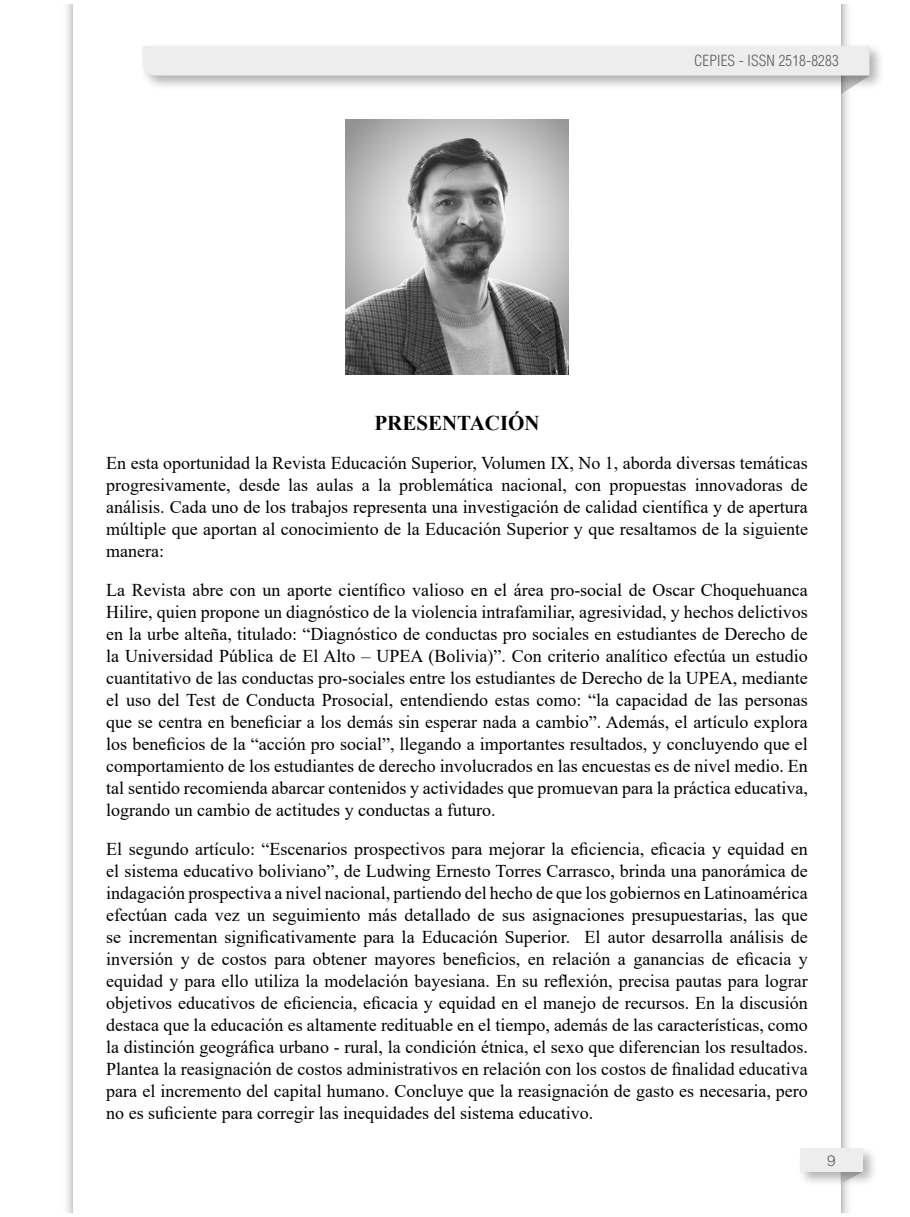
<style>
.page{position:relative;width:910px;height:1217px;background:#fff}
.page>*{position:absolute;margin:0;border:0;box-sizing:border-box;transform-origin:0 0}
.text_gral_12{font:700 21px "Times New Roman";color:#000}
.text_gral_12-2{font:18px/22px "Times New Roman";color:#000;text-align:justify}
.t1{font:300 15.3px "Helvetica LT Std";color:#5d5d5d}
.t2{font:300 condensed 15px "Helvetica LT Std";letter-spacing:.01em;color:#5d5d5d}
</style>
<div class="page">
<svg style="left:67px;top:4px;width:6px;height:1208px"></svg>
<svg style="left:841px;top:4px;width:8px;height:1208px"></svg>
<div style="left:139px;top:42px;width:746px;height:48px;background:#000;opacity:.3"></div>
<svg style="left:142px;top:46px;width:728px;height:48px"></svg>
<div style="left:797px;top:1144px;width:81px;height:42px;background:#000;opacity:.3"></div>
<div style="left:800px;top:1148px;width:63px;height:23px;background:#ededed"></div>
<img style="left:345px;top:119px;width:224px;height:255px">
<p class="t2" style="left:694px;top:51px;width:146px">CEPIES - ISSN 2518-8283</p>
<p class="text_gral_12" style="left:374px;top:407px;width:167px">PRESENTACIÓN</p>
<p class="text_gral_12-2" style="left:106px;top:451px;width:703px">En esta oportunidad la Revista Educación Superior, Volumen IX, No 1, aborda diversas temáticas progresivamente, desde las aulas a la problemática nacional, con propuestas innovadoras de análisis. Cada uno de los trabajos representa una investigación de calidad científica y de apertura múltiple que aportan al conocimiento de la Educación Superior y que resaltamos de la siguiente manera:</p>
<p class="text_gral_12-2" style="left:106px;top:578px;width:703px">La Revista abre con un aporte científico valioso en el área pro-social de Oscar Choquehuanca Hilire, quien propone un diagnóstico de la violencia intrafamiliar, agresividad, y hechos delictivos en la urbe alteña, titulado: “Diagnóstico de conductas pro sociales en estudiantes de Derecho de la Universidad Pública de El Alto – UPEA (Bolivia)”. Con criterio analítico efectúa un estudio cuantitativo de las conductas pro-sociales entre los estudiantes de Derecho de la UPEA, mediante el uso del Test de Conducta Prosocial, entendiendo estas como: “la capacidad de las personas que se centra en beneficiar a los demás sin esperar nada a cambio”. Además, el artículo explora los beneficios de la “acción pro social”, llegando a importantes resultados, y concluyendo que el comportamiento de los estudiantes de derecho involucrados en las encuestas es de nivel medio. En tal sentido recomienda abarcar contenidos y actividades que promuevan para la práctica educativa, logrando un cambio de actitudes y conductas a futuro.</p>
<p class="text_gral_12-2" style="left:106px;top:837px;width:703px">El segundo artículo: “Escenarios prospectivos para mejorar la eficiencia, eficacia y equidad en el sistema educativo boliviano”, de Ludwing Ernesto Torres Carrasco, brinda una panorámica de indagación prospectiva a nivel nacional, partiendo del hecho de que los gobiernos en Latinoamérica efectúan cada vez un seguimiento más detallado de sus asignaciones presupuestarias, las que se incrementan significativamente para la Educación Superior. El autor desarrolla análisis de inversión y de costos para obtener mayores beneficios, en relación a ganancias de eficacia y equidad y para ello utiliza la modelación bayesiana. En su reflexión, precisa pautas para lograr objetivos educativos de eficiencia, eficacia y equidad en el manejo de recursos. En la discusión destaca que la educación es altamente redituable en el tiempo, además de las características, como la distinción geográfica urbano - rural, la condición étnica, el sexo que diferencian los resultados.<br>Plantea la reasignación de costos administrativos en relación con los costos de finalidad educativa para el incremento del capital humano. Concluye que la reasignación de gasto es necesaria, pero no es suficiente para corregir las inequidades del sistema educativo.</p>
<p class="t1" style="left:827px;top:1150px;width:10px">9</p>
</div>
